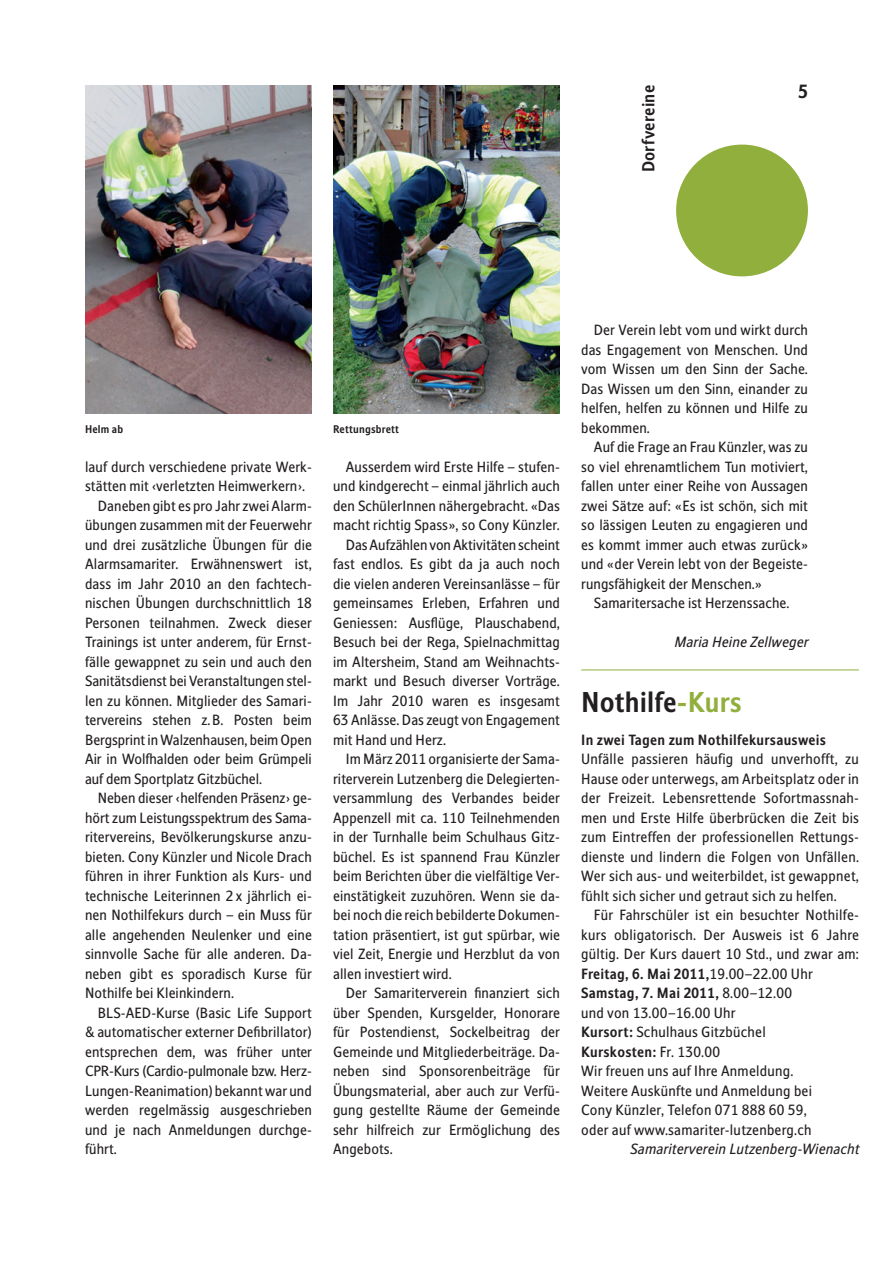
<style>
.page{position:relative;width:893px;height:1263px;background:#fff}
.page>*{position:absolute;margin:0;border:0;box-sizing:border-box;transform-origin:0 0}
.t1{font:700 27px "Stroudley";letter-spacing:.005em;color:#231f20}
.t2{font:700 18px "Stroudley";color:#231f20}
.t3{font:700 16.5px "Stroudley";letter-spacing:.02em;color:#231f20}
.t4{font:13.95px/19.5px "Stroudley";letter-spacing:.01em;color:#231f20;text-align:justify}
.t5{font:italic 13.95px "Stroudley";letter-spacing:.02em;color:#231f20}
.t6{font:13.95px "Stroudley";letter-spacing:-.01em;color:#231f20}
.t7{font:700 13.95px "Stroudley";letter-spacing:.02em;color:#231f20}
.t8{font:700 10.5px "Stroudley";letter-spacing:.02em;color:#231f20}
.s1{color:#91af3c}
.s2{font-weight:700}
</style>
<div class="page">
<div style="left:676px;top:145px;width:132px;height:131px;background:#91af3c;border-radius:50%"></div>
<img style="left:85px;top:85px;width:227px;height:328px">
<img style="left:333px;top:85px;width:227px;height:328px">
<hr style="left:581px;top:670px;width:278px;height:1px;background:#91af3c">
<p class="t3" style="left:638px;top:172px;width:89px;rotate:-90deg">Dorfvereine</p>
<p class="t2" style="left:798px;top:80px;width:11px">5</p>
<p class="t8" style="left:85px;top:422px;width:40px">Helm ab</p>
<p class="t8" style="left:333px;top:422px;width:68px">Rettungsbrett</p>
<p class="t4" style="left:346px;top:457px;width:216px">Ausserdem wird Erste Hilfe – stufen-</p>
<p class="t4" style="left:333px;top:476px;width:228px">und kindgerecht – einmal jährlich auch</p>
<p class="t4" style="left:333px;top:496px;width:228px">den SchülerInnen nähergebracht. «Das</p>
<p class="t4" style="left:333px;top:515px;width:228px">macht richtig Spass», so Cony Künzler.</p>
<p class="t4" style="left:346px;top:535px;width:216px">Das Aufzählen von Aktivitäten scheint</p>
<p class="t4" style="left:333px;top:554px;width:228px">fast endlos. Es gibt da ja auch noch</p>
<p class="t4" style="left:333px;top:574px;width:228px">die vielen anderen Vereinsanlässe – für</p>
<p class="t4" style="left:333px;top:593px;width:228px">gemeinsames Erleben, Erfahren und</p>
<p class="t4" style="left:333px;top:613px;width:228px">Geniessen: Ausflüge, Plauschabend,</p>
<p class="t4" style="left:333px;top:632px;width:228px">Besuch bei der Rega, Spielnachmittag</p>
<p class="t4" style="left:333px;top:652px;width:228px">im Altersheim, Stand am Weihnachts-</p>
<p class="t4" style="left:333px;top:671px;width:228px">markt und Besuch diverser Vorträge.</p>
<p class="t4" style="left:333px;top:691px;width:228px">Im Jahr 2010 waren es insgesamt</p>
<p class="t4" style="left:333px;top:710px;width:228px">63 Anlässe. Das zeugt von Engagement</p>
<p class="t4" style="left:333px;top:730px;width:114px">mit Hand und Herz.</p>
<p class="t4" style="left:346px;top:749px;width:216px">Im März 2011 organisierte der Sama-</p>
<p class="t4" style="left:333px;top:769px;width:228px">riterverein Lutzenberg die Delegierten-</p>
<p class="t4" style="left:333px;top:788px;width:228px">versammlung des Verbandes beider</p>
<p class="t4" style="left:333px;top:808px;width:228px">Appenzell mit ca. 110 Teilnehmenden</p>
<p class="t4" style="left:333px;top:827px;width:228px">in der Turnhalle beim Schulhaus Gitz-</p>
<p class="t4" style="left:333px;top:847px;width:228px">büchel. Es ist spannend Frau Künzler</p>
<p class="t4" style="left:333px;top:866px;width:228px">beim Berichten über die vielfältige Ver-</p>
<p class="t4" style="left:333px;top:886px;width:228px">einstätigkeit zuzuhören. Wenn sie da-</p>
<p class="t4" style="left:333px;top:905px;width:228px">bei noch die reich bebilderte Dokumen-</p>
<p class="t4" style="left:333px;top:925px;width:228px">tation präsentiert, ist gut spürbar, wie</p>
<p class="t4" style="left:333px;top:944px;width:228px">viel Zeit, Energie und Herzblut da von</p>
<p class="t4" style="left:333px;top:964px;width:120px">allen investiert wird.</p>
<p class="t4" style="left:346px;top:983px;width:216px">Der Samariterverein finanziert sich</p>
<p class="t4" style="left:333px;top:1003px;width:228px">über Spenden, Kursgelder, Honorare</p>
<p class="t4" style="left:333px;top:1022px;width:228px">für Postendienst, Sockelbeitrag der</p>
<p class="t4" style="left:333px;top:1042px;width:228px">Gemeinde und Mitgliederbeiträge. Da-</p>
<p class="t4" style="left:333px;top:1061px;width:228px">neben sind Sponsorenbeiträge für</p>
<p class="t4" style="left:333px;top:1081px;width:228px">Übungsmaterial, aber auch zur Verfü-</p>
<p class="t4" style="left:333px;top:1100px;width:228px">gung gestellte Räume der Gemeinde</p>
<p class="t4" style="left:333px;top:1120px;width:228px">sehr hilfreich zur Ermöglichung des</p>
<p class="t4" style="left:333px;top:1139px;width:61px">Angebots.</p>
<p class="t4" style="left:85px;top:457px;width:228px">lauf durch verschiedene private Werk-</p>
<p class="t4" style="left:85px;top:476px;width:222px">stätten mit ‹verletzten Heimwerkern›.</p>
<p class="t4" style="left:98px;top:496px;width:216px">Daneben gibt es pro Jahr zwei Alarm-</p>
<p class="t4" style="left:85px;top:515px;width:228px">übungen zusammen mit der Feuerwehr</p>
<p class="t4" style="left:85px;top:535px;width:228px">und drei zusätzliche Übungen für die</p>
<p class="t4" style="left:85px;top:554px;width:228px">Alarmsamariter. Erwähnenswert ist,</p>
<p class="t4" style="left:85px;top:574px;width:228px">dass im Jahr 2010 an den fachtech-</p>
<p class="t4" style="left:85px;top:593px;width:228px">nischen Übungen durchschnittlich 18</p>
<p class="t4" style="left:85px;top:613px;width:228px">Personen teilnahmen. Zweck dieser</p>
<p class="t4" style="left:85px;top:632px;width:228px">Trainings ist unter anderem, für Ernst-</p>
<p class="t4" style="left:85px;top:652px;width:228px">fälle gewappnet zu sein und auch den</p>
<p class="t4" style="left:85px;top:671px;width:228px">Sanitätsdienst bei Veranstaltungen stel-</p>
<p class="t4" style="left:85px;top:691px;width:228px">len zu können. Mitglieder des Samari-</p>
<p class="t4" style="left:85px;top:710px;width:228px">tervereins stehen z.B. Posten beim</p>
<p class="t4" style="left:85px;top:730px;width:228px">Bergsprint in Walzenhausen, beim Open</p>
<p class="t4" style="left:85px;top:749px;width:228px">Air in Wolfhalden oder beim Grümpeli</p>
<p class="t4" style="left:85px;top:769px;width:179px">auf dem Sportplatz Gitzbüchel.</p>
<p class="t4" style="left:98px;top:788px;width:216px">Neben dieser ‹helfenden Präsenz› ge-</p>
<p class="t4" style="left:85px;top:808px;width:228px">hört zum Leistungsspektrum des Sama-</p>
<p class="t4" style="left:85px;top:827px;width:228px">ritervereins, Bevölkerungskurse anzu-</p>
<p class="t4" style="left:85px;top:847px;width:228px">bieten. Cony Künzler und Nicole Drach</p>
<p class="t4" style="left:85px;top:866px;width:228px">führen in ihrer Funktion als Kurs- und</p>
<p class="t4" style="left:85px;top:886px;width:228px">technische Leiterinnen 2 x jährlich ei-</p>
<p class="t4" style="left:85px;top:905px;width:228px">nen Nothilfekurs durch – ein Muss für</p>
<p class="t4" style="left:85px;top:925px;width:228px">alle angehenden Neulenker und eine</p>
<p class="t4" style="left:85px;top:944px;width:228px">sinnvolle Sache für alle anderen. Da-</p>
<p class="t4" style="left:85px;top:964px;width:228px">neben gibt es sporadisch Kurse für</p>
<p class="t4" style="left:85px;top:983px;width:150px">Nothilfe bei Kleinkindern.</p>
<p class="t4" style="left:98px;top:1003px;width:216px">BLS-AED-Kurse (Basic Life Support</p>
<p class="t4" style="left:85px;top:1022px;width:228px">&amp; automatischer externer Defibrillator)</p>
<p class="t4" style="left:85px;top:1042px;width:228px">entsprechen dem, was früher unter</p>
<p class="t6" style="left:85px;top:1063px;width:228px">CPR-Kurs (Cardio-pulmonale bzw. Herz-</p>
<p class="t4" style="left:85px;top:1081px;width:228px">Lungen-Reanimation) bekannt war und</p>
<p class="t4" style="left:85px;top:1100px;width:228px">werden regelmässig ausgeschrieben</p>
<p class="t4" style="left:85px;top:1120px;width:228px">und je nach Anmeldungen durchge-</p>
<p class="t4" style="left:85px;top:1139px;width:33px">führt.</p>
<p class="t4" style="left:581px;top:320px;width:228px;text-indent:13px">Der Verein lebt vom und wirkt durch das Engagement von Menschen. Und vom Wissen um den Sinn der Sache.<br>Das Wissen um den Sinn, einander zu helfen, helfen zu können und Hilfe zu bekommen.</p>
<p class="t4" style="left:581px;top:437px;width:228px;text-indent:13px">Auf die Frage an Frau Künzler, was zu so viel ehrenamtlichem Tun motiviert, fallen unter einer Reihe von Aussagen zwei Sätze auf: «Es ist schön, sich mit so lässigen Leuten zu engagieren und es kommt immer auch etwas zurück» und «der Verein lebt von der Begeiste&shy;rungsfähigkeit der Menschen.»</p>
<p class="t4" style="left:594px;top:593px;width:197px">Samaritersache ist Herzenssache.</p>
<p class="t5" style="left:674px;top:634px;width:136px">Maria Heine Zellweger</p>
<h1 class="t1" style="left:581px;top:685px;width:162px">Nothilfe<span class="s1">-Kurs</span></h1>
<p class="t7" style="left:581px;top:731px;width:246px">In zwei Tagen zum Nothilfekursausweis</p>
<p class="t4" style="left:581px;top:749px;width:279px">Unfälle passieren häufig und unverhofft, zu Hause oder unterwegs, am Arbeitsplatz oder in der Freizeit. Lebensrettende Sofortmassnah&shy;men und Erste Hilfe überbrücken die Zeit bis zum Eintreffen der professionellen Rettungs&shy;dienste und lindern die Folgen von Unfällen.<br>Wer sich aus- und weiterbildet, ist gewappnet, fühlt sich sicher und getraut sich zu helfen.</p>
<p class="t4" style="left:581px;top:905px;width:279px;text-align:left;text-indent:13px">Für Fahrschüler ist ein besuchter Nothilfe&shy;kurs obligatorisch. Der Ausweis ist 6 Jahre gültig. Der Kurs dauert 10 Std., und zwar am:<br><span class="s2">Freitag, 6. Mai 2011,</span>19.00–22.00 Uhr <span class="s2">Samstag, 7. Mai 2011,</span> 8.00–12.00<br>und von 13.00–16.00 Uhr<br><span class="s2">Kursort:</span> Schulhaus Gitzbüchel<br><span class="s2">Kurskosten:</span> Fr. 130.00<br>Wir freuen uns auf Ihre Anmeldung.<br>Weitere Auskünfte und Anmeldung bei<br>Cony Künzler, Telefon 071 888 60 59,<br>oder auf www.samariter-lutzenberg.ch</p>
<p class="t5" style="left:629px;top:1141px;width:231px">Samariterverein Lutzenberg-Wienacht</p>
</div>
